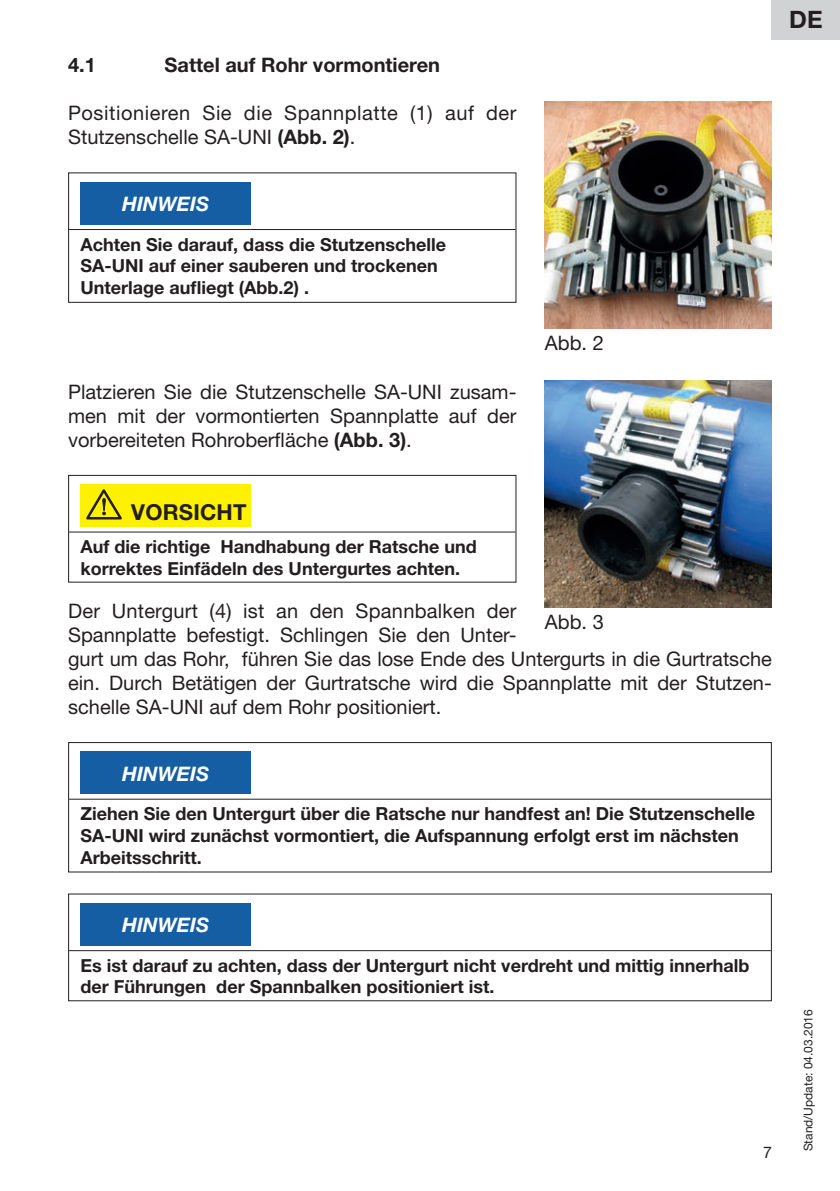
<style>
.page{position:relative;width:840px;height:1191px;background:#fff}
.page>*{position:absolute;margin:0;border:0;box-sizing:border-box;transform-origin:0 0}
.t1{font:700 24px "Helvetica Neue";color:#231f20}
.t2{font:700 22px "Helvetica Neue";letter-spacing:.01em;color:#231f20}
.t3{font:20px/24px "Helvetica Neue";color:#231f20;text-align:justify}
.t4{font:20px/24px "Helvetica Neue";letter-spacing:.025em;color:#231f20}
.t5{font:700 20px "Helvetica Neue";color:#231f20}
.t6{font:italic 700 20px "Helvetica Neue";color:#fff}
.t7{font:700 18px/21.6px "Helvetica Neue";color:#231f20}
.t8{font:16px "Helvetica Neue";color:#231f20}
.t9{font:12px "Helvetica Neue";color:#231f20}
.s1{font-weight:700}
</style>
<div class="page">
<div style="left:771px;top:0;width:68px;height:40px;background:#d1d2d4"></div>
<img style="left:544px;top:102px;width:227px;height:227px">
<hr style="left:69px;top:229px;width:446px;height:1px;background:#231f20">
<div style="left:80px;top:182px;width:170px;height:42px;background:#165ea4"></div>
<div style="left:68px;top:172px;width:448px;height:131px;border:1px solid #231f20"></div>
<img style="left:544px;top:380px;width:227px;height:227px">
<hr style="left:69px;top:531px;width:446px;height:1px;background:#231f20">
<div style="left:80px;top:484px;width:170px;height:43px;background:#fff101"></div>
<svg style="left:86px;top:489px;width:36px;height:30px"></svg>
<div style="left:68px;top:475px;width:448px;height:107px;border:1px solid #231f20"></div>
<hr style="left:69px;top:798px;width:701px;height:1px;background:#231f20">
<div style="left:80px;top:751px;width:170px;height:43px;background:#165ea4"></div>
<div style="left:68px;top:742px;width:703px;height:130px;border:1px solid #231f20"></div>
<hr style="left:69px;top:950px;width:701px;height:1px;background:#231f20">
<div style="left:80px;top:903px;width:170px;height:42px;background:#165ea4"></div>
<p class="t5" style="left:68px;top:53px;width:29px">4.1</p>
<p class="t5" style="left:164px;top:53px;width:277px">Sattel auf Rohr vormontieren</p>
<p class="t4" style="left:68px;top:101px;width:449px">Positionieren Sie die Spannplatte (1) auf der<br>Stutzenschelle SA-UNI <span class="s1">(Abb. 2)</span>.</p>
<p class="t6" style="left:122px;top:191px;width:88px">HINWEIS</p>
<p class="t7" style="left:80px;top:233px;width:367px">Achten Sie darauf, dass die Stutzenschelle<br>SA-UNI auf einer sauberen und trockenen<br>Unterlage aufliegt (Abb.2) .</p>
<p class="t3" style="left:68px;top:379px;width:449px">Platzieren Sie die Stutzenschelle SA-UNI zusam&shy;men mit der vormontierten Spannplatte auf der vorbereiteten Rohroberfläche <span class="s1">(Abb. 3)</span>.</p>
<p class="t3" style="left:544px;top:331px;width:60px">Abb. 2</p>
<h1 class="t1" style="left:788px;top:5px;width:35px">DE</h1>
<p class="t2" style="left:131px;top:498px;width:117px">VORSICHT</p>
<p class="t7" style="left:80px;top:535px;width:398px">Auf die richtige Handhabung der Ratsche und korrektes Einfädeln des Untergurtes achten.</p>
<p class="t3" style="left:68px;top:598px;width:705px;text-align:left">Der Untergurt (4) ist an den Spannbalken der<br>Spannplatte befestigt. Schlingen Sie den Unter-<br>gurt um das Rohr, führen Sie das lose Ende des Untergurts in die Gurtratsche ein. Durch Betätigen der Gurtratsche wird die Spannplatte mit der Stutzen&shy;schelle SA-UNI auf dem Rohr positioniert.</p>
<p class="t3" style="left:544px;top:609px;width:60px">Abb. 3</p>
<p class="t6" style="left:122px;top:761px;width:88px">HINWEIS</p>
<p class="t7" style="left:80px;top:802px;width:676px">Ziehen Sie den Untergurt über die Ratsche nur handfest an! Die Stutzenschelle<br>SA-UNI wird zunächst vormontiert, die Aufspannung erfolgt erst im nächsten<br>Arbeitsschritt.</p>
<p class="t6" style="left:122px;top:912px;width:88px">HINWEIS</p>
<p class="t7" style="left:80px;top:954px;width:670px">Es ist darauf zu achten, dass der Untergurt nicht verdreht und mittig innerhalb der Führungen der Spannbalken positioniert ist.</p>
<p class="t8" style="left:762px;top:1143px;width:10px">7</p>
<p class="t9" style="left:800px;top:1151px;width:144px;rotate:-90deg">Stand/Update: 04.03.2016</p>
</div>
